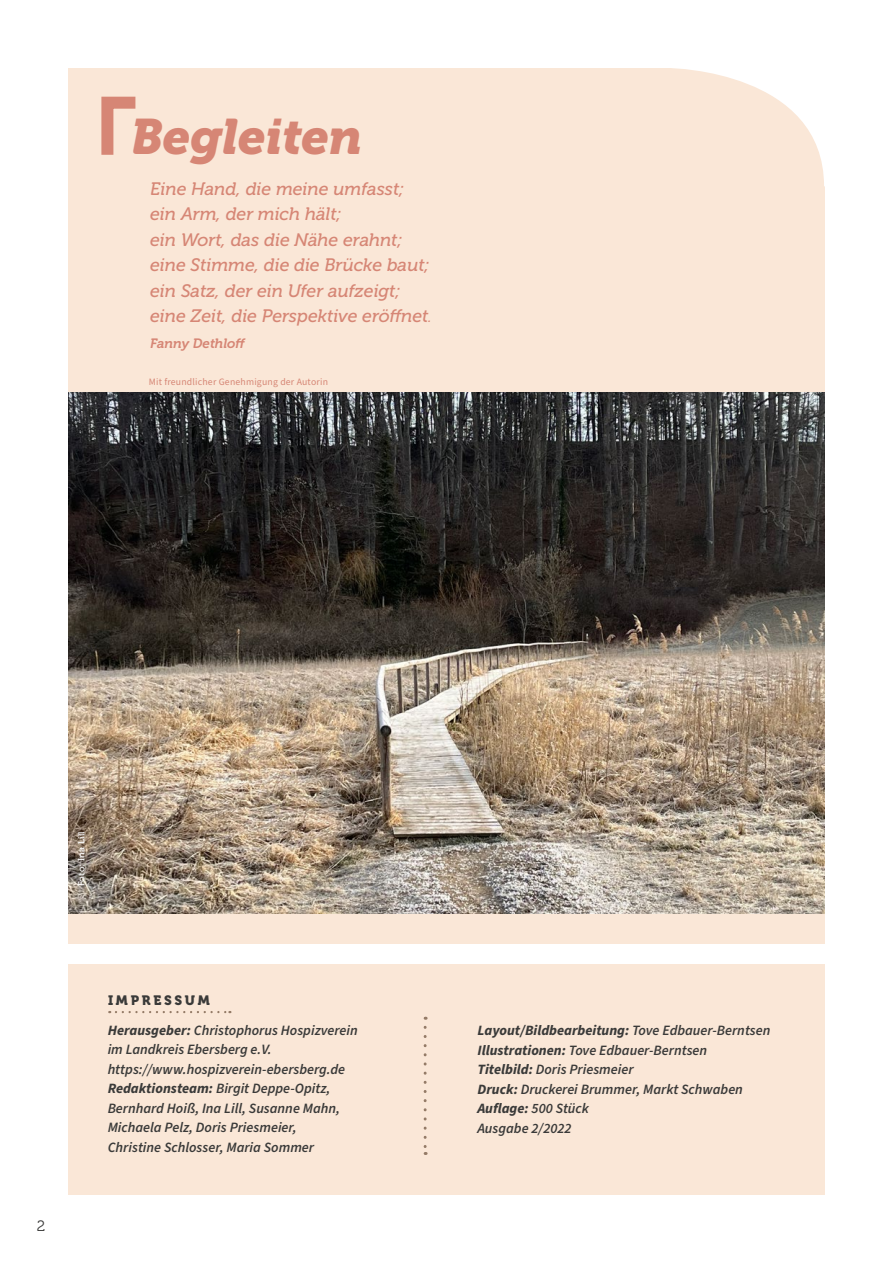
<style>
.page{position:relative;width:893px;height:1263px;background:#fff}
.page>*{position:absolute;margin:0;border:0;box-sizing:border-box;transform-origin:0 0}
.t1{font:italic 49.5px "Museo 900";color:#d68675}
.t2{font:italic 18px/25.5px "Museo 500";color:#d68675}
.t3{font:15px "Museo 300";color:#3a3a39}
.t4{font:italic 600 14.25px/19.5px "Source Sans Pro";color:#3a3a39}
.t5{font:italic 13.5px "Museo 700";letter-spacing:-.005em;color:#d68675}
.t6{font:13.5px "Museo 900";letter-spacing:.2em;color:#3a3a39}
.t7{font:9.75px "Source Sans Pro";letter-spacing:.02em;color:#d68675}
.t8{font:9px "Museo 500";letter-spacing:.03em;color:#fff}
.s1{font-family:"Museo 300"}
.s2{font-weight:700}
</style>
<div class="page">
<div style="left:68px;top:68px;width:756px;height:325px;background:#fae7d7"></div>
<div style="left:68px;top:965px;width:756px;height:230px;background:#fae7d7"></div>
<svg style="left:116px;top:1011px;width:114px;height:2px"></svg>
<img style="left:68px;top:393px;width:756px;height:521px">
<svg style="left:674px;top:68px;width:151px;height:234px"></svg>
<svg style="left:424px;top:1027px;width:3px;height:128px"></svg>
<svg style="left:101px;top:96px;width:35px;height:59px"></svg>
<div style="left:68px;top:914px;width:756px;height:30px;background:#fae7d7"></div>
<h1 class="t1" style="left:131px;top:109px;width:233px">Begleiten</h1>
<p class="t2" style="left:150px;top:176px;width:283px">Eine Hand, die meine umfasst; ein Arm, der mich hält;<br>ein Wort, das die Nähe erahnt; eine Stimme, die die Brücke baut; ein Satz, der ein Ufer aufzeigt; eine Zeit, die Perspektive eröffnet<span class="s1">.</span></p>
<p class="t5" style="left:150px;top:335px;width:97px">Fanny Dethloff</p>
<p class="t7" style="left:149px;top:376px;width:181px">Mit freundlicher Genehmigung der Autorin</p>
<p class="t8" style="left:77px;top:886px;width:57px;rotate:-90deg">Foto: Ina Lill</p>
<p class="t3" style="left:37px;top:1217px;width:10px">2</p>
<p class="t6" style="left:108px;top:992px;width:103px">IMPRESSUM</p>
<p class="t4" style="left:108px;top:1021px;width:252px"><span class="s2">Herausgeber:</span> Christophorus Hospizverein im Landkreis Ebersberg e. V. https://www.hospizverein-ebersberg.de <span class="s2">Redaktionsteam:</span> Birgit Deppe-Opitz, Bernhard Hoiß, Ina Lill, Susanne Mahn, Michaela Pelz, Doris Priesmeier,<br>Christine Schlosser, Maria Sommer</p>
<p class="t4" style="left:477px;top:1021px;width:294px"><span class="s2">Layout/Bildbearbeitung:</span> Tove Edbauer-Berntsen <span class="s2">Illustrationen:</span> Tove Edbauer-Berntsen<br><span class="s2">Titelbild:</span> Doris Priesmeier<br><span class="s2">Druck:</span> Druckerei Brummer, Markt Schwaben <span class="s2">Auflage:</span> 500 Stück<br>Ausgabe 2/2022</p>
</div>
